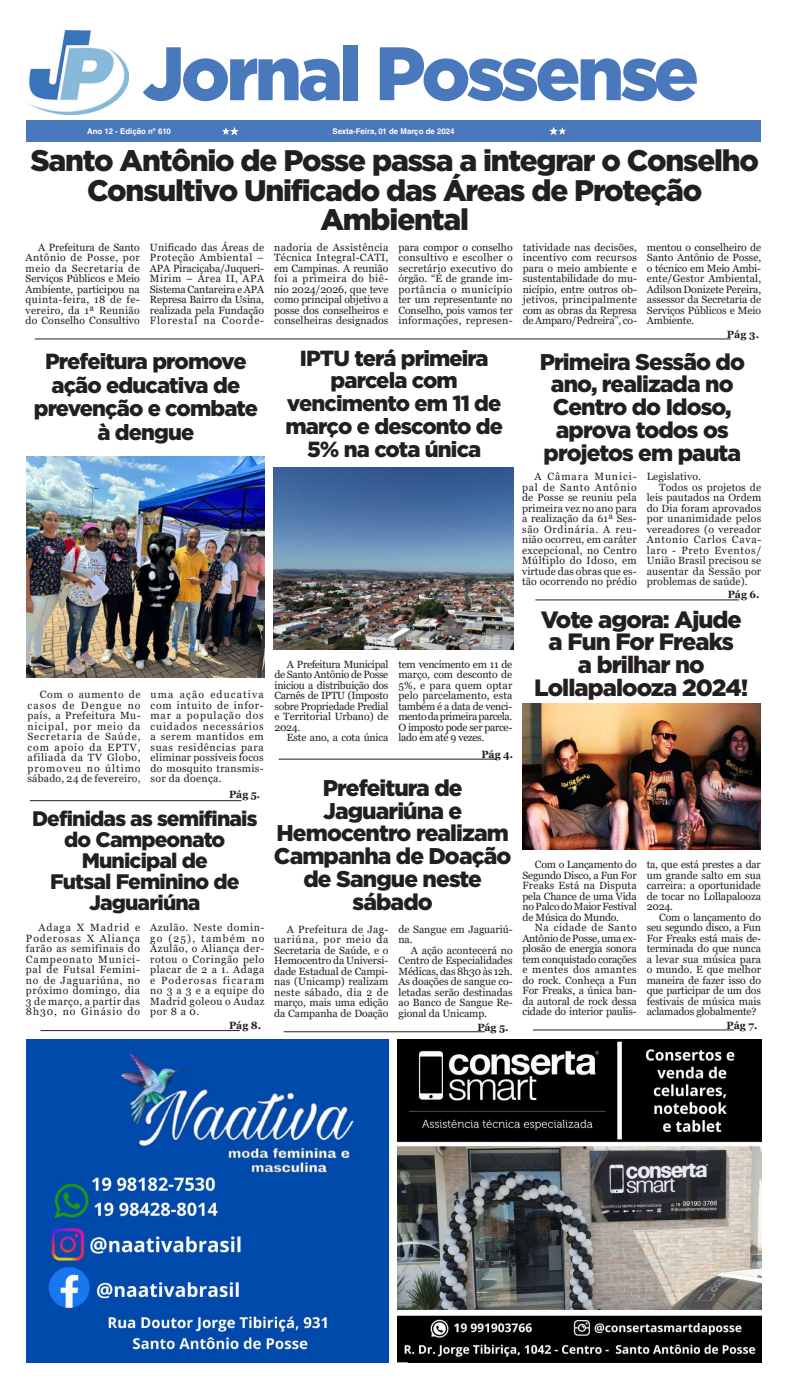
<style>
.page{position:relative;width:787px;height:1389px;background:#fff}
.page>*{position:absolute;margin:0;border:0;box-sizing:border-box;transform-origin:0 0}
.t1{font:900 75.51px "Gotham";letter-spacing:-.05em;color:#4a78bd}
.t2{font:900 29.75px/29.8px "Gotham";letter-spacing:-.04em;color:#231f20;text-align:center}
.t3{font:900 23.62px/22.8px "Gotham";letter-spacing:-.04em;color:#231f20;text-align:center}
.t4{font:900 22.75px/22.8px "Gotham";letter-spacing:-.04em;color:#231f20;text-align:center}
.t5{font:900 21.88px/22.8px "Gotham";letter-spacing:-.04em;color:#231f20;text-align:center}
.t6{font:900 21px/21px "Gotham";letter-spacing:-.04em;color:#231f20;text-align:center}
.t7{font:10.5px/10.5px "Georgia";color:#231f20;text-align:justify}
.t8{font:10.5px "Georgia";letter-spacing:.025em;color:#231f20}
.t9{font:10.5px "Georgia";letter-spacing:.065em;color:#231f20}
.t10{font:700 10.5px "Georgia";color:#231f20}
.t11{font:10.5px "Georgia";letter-spacing:.02em;color:#231f20}
.t12{font:10.5px "Georgia";letter-spacing:-.02em;color:#231f20}
.t13{font:700 7.88px "Helvetica LT Std";color:#fff}
</style>
<div class="page">
<div style="left:26px;top:121px;width:734px;height:21px;background:#4a78bd"></div>
<svg style="left:223px;top:127px;width:16px;height:9px"></svg>
<svg style="left:549px;top:127px;width:17px;height:8px"></svg>
<hr style="left:40px;top:1030px;width:200px;height:1px;background:#231f20">
<hr style="left:35px;top:339px;width:695px;height:1px;background:#231f20">
<hr style="left:535px;top:600px;width:203px;height:1px;background:#231f20">
<hr style="left:278px;top:759px;width:219px;height:1px;background:#231f20">
<hr style="left:532px;top:1030px;width:201px;height:1px;background:#231f20">
<hr style="left:283px;top:1032px;width:201px;height:1px;background:#231f20">
<hr style="left:30px;top:800px;width:211px;height:1px;background:#231f20">
<img style="left:29px;top:30px;width:100px;height:85px">
<img style="left:397px;top:1039px;width:364px;height:324px">
<img style="left:26px;top:1039px;width:362px;height:324px">
<img style="left:26px;top:457px;width:238px;height:221px">
<img style="left:274px;top:468px;width:239px;height:181px">
<img style="left:522px;top:703px;width:237px;height:146px">
<h1 class="t1" style="left:142px;top:30px;width:558px">Jornal Possense</h1>
<p class="t13" style="left:332px;top:126px;width:124px">Sexta-Feira, 01 de Março de 2024</p>
<p class="t13" style="left:87px;top:126px;width:85px">Ano 12 - Edição nº 610</p>
<h2 class="t2" style="left:30px;top:145px;width:730px">Santo Antônio de Posse passa a integrar o Conselho<br>Consultivo Unificado das Áreas de Proteção<br>Ambiental</h2>
<p class="t7" style="left:26px;top:242px;width:116px;text-indent:12px">A Prefeitura de Santo Antônio de Posse, por meio da Secretaria de Serviços Públicos e Meio Ambiente, participou na quinta-feira, 18 de fe&shy;vereiro, da 1ª Reunião do Conselho Consultivo</p>
<p class="t7" style="left:150px;top:242px;width:116px">Unificado das Áreas de Proteção Ambiental – APA Piracicaba/Juqueri-Mirim – Área II, APA Sistema Cantareira e APA Represa Bairro da Usina, realizada pela Fundação Florestal na Coorde-</p>
<p class="t7" style="left:274px;top:242px;width:116px">nadoria de Assistência Técnica Integral-CATI, em Campinas. A reunião foi a primeira do biê&shy;nio 2024/2026, que teve como principal objetivo a posse dos conselheiros e conselheiras designados</p>
<p class="t7" style="left:398px;top:242px;width:116px">para compor o conselho consultivo e escolher o secretário executivo do órgão. “É de grande im&shy;portância o município ter um representante no Conselho, pois vamos ter informações, represen-</p>
<p class="t7" style="left:522px;top:242px;width:116px">tatividade nas decisões, incentivo com recursos para o meio ambiente e sustentabilidade do mu&shy;nicípio, entre outros ob&shy;jetivos, principalmente com as obras da Represa de Amparo/Pedreira”, co-</p>
<p class="t7" style="left:646px;top:242px;width:116px">mentou o conselheiro de Santo Antônio de Posse, o técnico em Meio Ambi&shy;ente/Gestor Ambiental, Adilson Donizete Pereira, assessor da Secretaria de Serviços Públicos e Meio Ambiente.</p>
<h3 class="t5" style="left:34px;top:349px;width:226px;line-height:23.6px">Prefeitura promove ação educativa de prevenção e combate à dengue</h3>
<p class="t7" style="left:27px;top:689px;width:115px;text-indent:12px">Com o aumento de casos de Dengue no país, a Prefeitura Mu&shy;nicipal, por meio da Secretaria de Saúde, com apoio da EPTV, afiliada da TV Globo, promoveu no último sábado, 24 de fevereiro,</p>
<p class="t7" style="left:150px;top:689px;width:115px">uma ação educativa com intuito de infor&shy;mar a população dos cuidados necessários a serem mantidos em suas residências para eliminar possíveis focos do mosquito transmis&shy;sor da doença.</p>
<p class="t10" style="left:229px;top:788px;width:33px">Pág 5.</p>
<h3 class="t6" style="left:32px;top:808px;width:227px">Definidas as semifinais do Campeonato<br>Municipal de<br>Futsal Feminino de<br>Jaguariúna</h3>
<p class="t7" style="left:26px;top:923px;width:116px;text-indent:12px">Adaga X Madrid e Poderosas X Aliança farão as semifinais do Campeonato Munici&shy;pal de Futsal Femini&shy;no de Jaguariúna, no próximo domingo, dia 3 de março, a partir das 8h30, no Ginásio do</p>
<p class="t7" style="left:150px;top:923px;width:116px">Azulão. Neste domin&shy;go (25), também no Azulão, o Aliança der&shy;rotou o Coringão pelo placar de 2 a 1. Adaga e Poderosas ficaram no 3 a 3 e a equipe do Madrid goleou o Audaz por 8 a 0.</p>
<h3 class="t5" style="left:285px;top:346px;width:219px">IPTU terá primeira parcela com vencimento em 11 de março e desconto de<br>5% na cota única</h3>
<p class="t7" style="left:274px;top:659px;width:115px;text-indent:12px">A Prefeitura Municipal de Santo Antônio de Posse iniciou a distribuição dos Carnês de IPTU (Imposto sobre Propriedade Predial e Territorial Urbano) de 2024.</p>
<p class="t12" style="left:287px;top:731px;width:103px">Este ano, a cota única</p>
<p class="t7" style="left:398px;top:659px;width:115px">tem vencimento em 11 de março, com desconto de 5%, e para quem optar pelo parcelamento, esta também é a data de venci&shy;mento da primeira parcela.<br>O imposto pode ser parce&shy;lado em até 9 vezes.</p>
<p class="t10" style="left:481px;top:747px;width:33px">Pág 4.</p>
<h3 class="t4" style="left:274px;top:776px;width:239px">Prefeitura de<br>Jaguariúna e<br>Hemocentro realizam<br>Campanha de Doação de Sangue neste sábado</h3>
<p class="t7" style="left:274px;top:924px;width:116px;text-indent:12px">A Prefeitura de Jag&shy;uariúna, por meio da Secretaria de Saúde, e o Hemocentro da Universi&shy;dade Estadual de Campi&shy;nas (Unicamp) realizam neste sábado, dia 2 de março, mais uma edição da Campanha de Doação</p>
<p class="t7" style="left:398px;top:924px;width:116px">de Sangue em Jaguariú&shy;na.</p>
<p class="t7" style="left:398px;top:945px;width:116px;text-indent:12px">A ação acontecerá no Centro de Especialidades Médicas, das 8h30 às 12h.<br>As doações de sangue co&shy;letadas serão destinadas ao Banco de Sangue Re&shy;gional da Unicamp.</p>
<p class="t10" style="left:726px;top:328px;width:34px">Pág 3.</p>
<h3 class="t4" style="left:539px;top:350px;width:207px">Primeira Sessão do ano, realizada no<br>Centro do Idoso, aprova todos os projetos em pauta</h3>
<p class="t7" style="left:522px;top:472px;width:116px;text-indent:12px">A Câmara Munici&shy;pal de Santo Antônio de Posse se reuniu pela primeira vez no ano para a realização da 61ª Ses&shy;são Ordinária. A reu&shy;nião ocorreu, em caráter excepcional, no Centro Múltiplo do Idoso, em virtude das obras que es&shy;tão ocorrendo no prédio</p>
<p class="t7" style="left:646px;top:472px;width:56px">Legislativo.</p>
<p class="t7" style="left:659px;top:482px;width:103px">Todos os projetos de</p>
<p class="t7" style="left:646px;top:493px;width:116px">leis pautados na Ordem</p>
<p class="t7" style="left:646px;top:503px;width:116px">do Dia foram aprovados</p>
<p class="t8" style="left:646px;top:512px;width:116px">por unanimidade pelos</p>
<p class="t8" style="left:646px;top:523px;width:116px">vereadores (o vereador</p>
<p class="t9" style="left:646px;top:533px;width:116px">Antonio Carlos Cava-</p>
<p class="t9" style="left:646px;top:544px;width:116px">laro - Preto Eventos/</p>
<p class="t7" style="left:646px;top:556px;width:116px">União Brasil precisou se</p>
<p class="t11" style="left:646px;top:565px;width:116px">ausentar da Sessão por</p>
<p class="t7" style="left:646px;top:577px;width:102px">problemas de saúde).</p>
<p class="t10" style="left:727px;top:587px;width:33px">Pág 6.</p>
<h3 class="t3" style="left:534px;top:607px;width:215px">Vote agora: Ajude a Fun For Freaks<br>a brilhar no<br>Lollapalooza 2024!</h3>
<p class="t7" style="left:522px;top:860px;width:116px;text-indent:12px">Com o Lançamento do Segundo Disco, a Fun For Freaks Está na Disputa pela Chance de uma Vida no Palco do Maior Festival de Música do Mundo.</p>
<p class="t7" style="left:522px;top:923px;width:116px;text-indent:12px">Na cidade de Santo Antônio de Posse, uma ex&shy;plosão de energia sonora tem conquistado corações e mentes dos amantes do rock. Conheça a Fun For Freaks, a única ban&shy;da autoral de rock dessa cidade do interior paulis-</p>
<p class="t7" style="left:646px;top:860px;width:116px">ta, que está prestes a dar um grande salto em sua carreira: a oportunidade de tocar no Lollapalooza 2024.</p>
<p class="t7" style="left:646px;top:912px;width:116px;text-indent:12px">Com o lançamento do seu segundo disco, a Fun For Freaks está mais de&shy;terminada do que nunca a levar sua música para o mundo. E que melhor maneira de fazer isso do que participar de um dos festivais de música mais aclamados globalmente?</p>
<p class="t10" style="left:229px;top:1019px;width:34px">Pág 8.</p>
<p class="t10" style="left:477px;top:1021px;width:33px">Pág 5.</p>
<p class="t10" style="left:726px;top:1019px;width:32px">Pág 7.</p>
</div>
